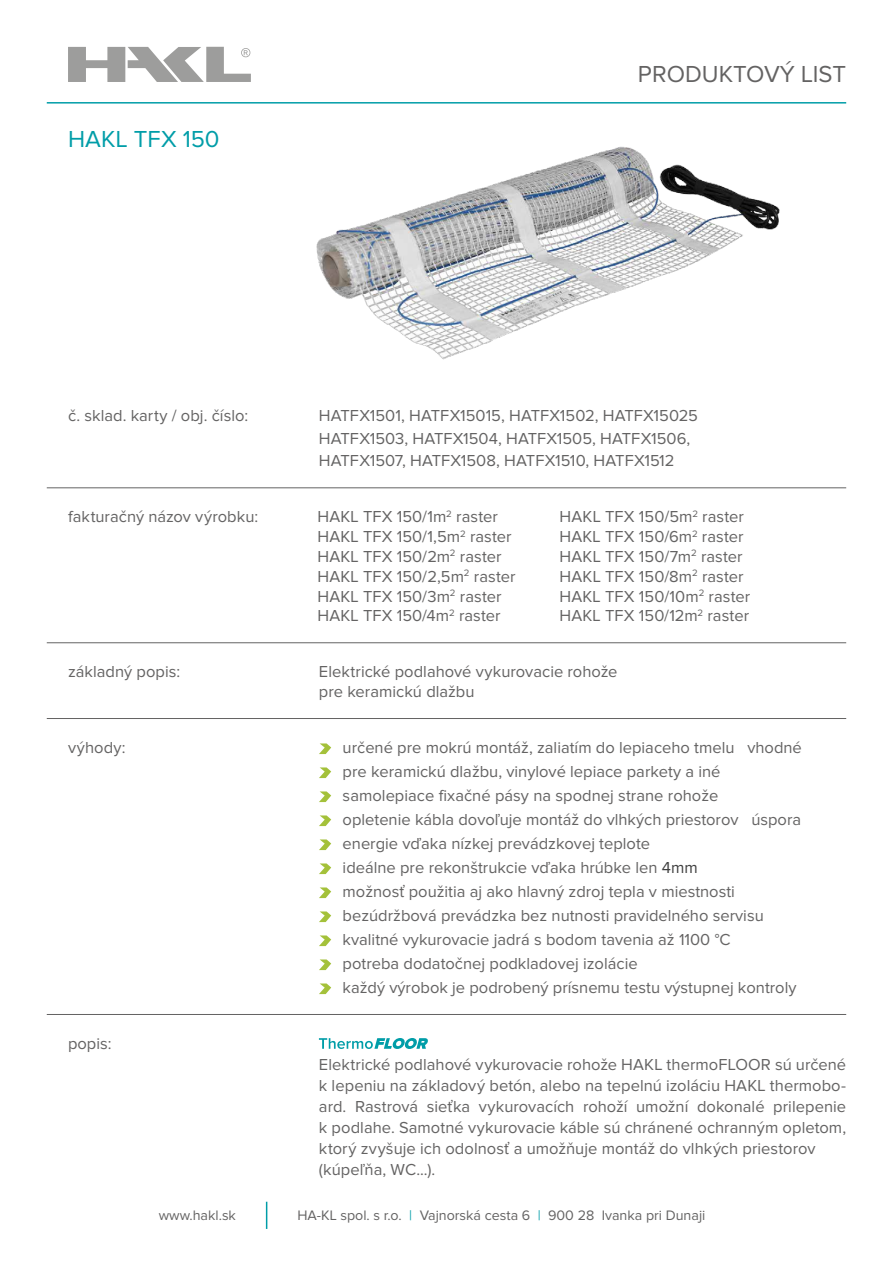
<style>
.page{position:relative;width:893px;height:1263px;background:#fff}
.page>*{position:absolute;margin:0;border:0;box-sizing:border-box;transform-origin:0 0}
.t1{font:24px "Proxima Nova";color:#646363}
.t2{font:24px "Proxima Nova";letter-spacing:.005em;color:#009da8}
.t3{font:16.5px/19.8px "Proxima Nova";color:#646363}
.t4{font:14.25px "Proxima Nova";color:#646363}
.s1{color:#404040}
.s2{color:#009da8}
</style>
<div class="page">
<svg style="left:266px;top:1202px;width:1px;height:27px"></svg>
<svg style="left:68px;top:47px;width:183px;height:35px"></svg>
<svg style="left:319px;top:743px;width:12px;height:11px"></svg>
<svg style="left:319px;top:767px;width:12px;height:11px"></svg>
<svg style="left:319px;top:791px;width:12px;height:11px"></svg>
<svg style="left:319px;top:815px;width:12px;height:11px"></svg>
<svg style="left:319px;top:839px;width:12px;height:11px"></svg>
<svg style="left:319px;top:863px;width:12px;height:11px"></svg>
<svg style="left:319px;top:887px;width:12px;height:11px"></svg>
<svg style="left:319px;top:911px;width:12px;height:11px"></svg>
<svg style="left:319px;top:935px;width:12px;height:11px"></svg>
<svg style="left:319px;top:959px;width:12px;height:11px"></svg>
<svg style="left:319px;top:983px;width:12px;height:11px"></svg>
<svg style="left:319px;top:1038px;width:109px;height:11px"></svg>
<hr style="left:47px;top:1014px;width:799px;height:1px;background:#646363">
<hr style="left:47px;top:718px;width:799px;height:1px;background:#646363">
<hr style="left:47px;top:642px;width:799px;height:1px;background:#646363">
<hr style="left:47px;top:487px;width:799px;height:1px;background:#646363">
<hr style="left:47px;top:102px;width:799px;height:2px;background:#009da8">
<img style="left:316px;top:146px;width:464px;height:214px">
<h1 class="t2" style="left:68px;top:128px;width:153px">HAKL TFX 150</h1>
<h1 class="t1" style="left:638px;top:63px;width:210px">PRODUKTOVÝ LIST</h1>
<p class="t3" style="left:68px;top:407px;width:182px">č. sklad. karty / obj. číslo:</p>
<p class="t3" style="left:319px;top:405px;width:380px;line-height:22.5px">HATFX1501, HATFX15015, HATFX1502, HATFX15025<br>HATFX1503, HATFX1504, HATFX1505, HATFX1506,<br>HATFX1507, HATFX1508, HATFX1510, HATFX1512</p>
<p class="t3" style="left:68px;top:508px;width:192px">fakturačný názov výrobku:</p>
<p class="t3" style="left:317px;top:508px;width:200px">HAKL TFX 150/1m<sup>2</sup> raster<br>HAKL TFX 150/1,5m<sup>2</sup> raster<br>HAKL TFX 150/2m<sup>2</sup> raster<br>HAKL TFX 150/2,5m<sup>2</sup> raster<br>HAKL TFX 150/3m<sup>2</sup> raster<br>HAKL TFX 150/4m<sup>2</sup> raster</p>
<p class="t3" style="left:559px;top:508px;width:192px">HAKL TFX 150/5m<sup>2</sup> raster<br>HAKL TFX 150/6m<sup>2</sup> raster<br>HAKL TFX 150/7m<sup>2</sup> raster<br>HAKL TFX 150/8m<sup>2</sup> raster<br>HAKL TFX 150/10m<sup>2</sup> raster<br>HAKL TFX 150/12m<sup>2</sup> raster</p>
<p class="t3" style="left:68px;top:662px;width:114px">základný popis:</p>
<p class="t3" style="left:319px;top:662px;width:300px">Elektrické podlahové vykurovacie rohože pre keramickú dlažbu</p>
<p class="t3" style="left:68px;top:738px;width:59px">výhody:</p>
<p class="t3" style="left:343px;top:736px;width:461px;line-height:24px">určené pre mokrú montáž, zaliatím do lepiaceho tmelu vhodné pre keramickú dlažbu, vinylové lepiace parkety a iné samolepiace fixačné pásy na spodnej strane rohože<br>opletenie kábla dovoľuje montáž do vlhkých priestorov úspora energie vďaka nízkej prevádzkovej teplote<br>ideálne pre rekonštrukcie vďaka hrúbke len <span class="s1">4mm<br></span>možnosť použitia aj ako hlavný zdroj tepla v miestnosti bezúdržbová prevádzka bez nutnosti pravidelného servisu kvalitné vykurovacie jadrá s bodom tavenia až 1100 °C<br>potreba dodatočnej podkladovej izolácie<br>každý výrobok je podrobený prísnemu testu výstupnej kontroly</p>
<p class="t3" style="left:68px;top:1034px;width:45px">popis:</p>
<p class="t3" style="left:319px;top:1055px;width:529px;line-height:21px">Elektrické podlahové vykurovacie rohože HAKL thermoFLOOR sú určené k lepeniu na základový betón, alebo na tepelnú izoláciu HAKL thermobo&shy;ard. Rastrová sieťka vykurovacích rohoží umožní dokonalé prilepenie k podlahe. Samotné vykurovacie káble sú chránené ochranným opletom, ktorý zvyšuje ich odolnosť a umožňuje montáž do vlhkých priestorov (kúpeľňa, WC...).</p>
<p class="t4" style="left:159px;top:1208px;width:79px">www.hakl.sk</p>
<p class="t4" style="left:297px;top:1208px;width:410px">HA-KL spol. s r.o. <span class="s2">|</span> Vajnorská cesta 6 <span class="s2">|</span> 900 28 Ivanka pri Dunaji</p>
</div>
